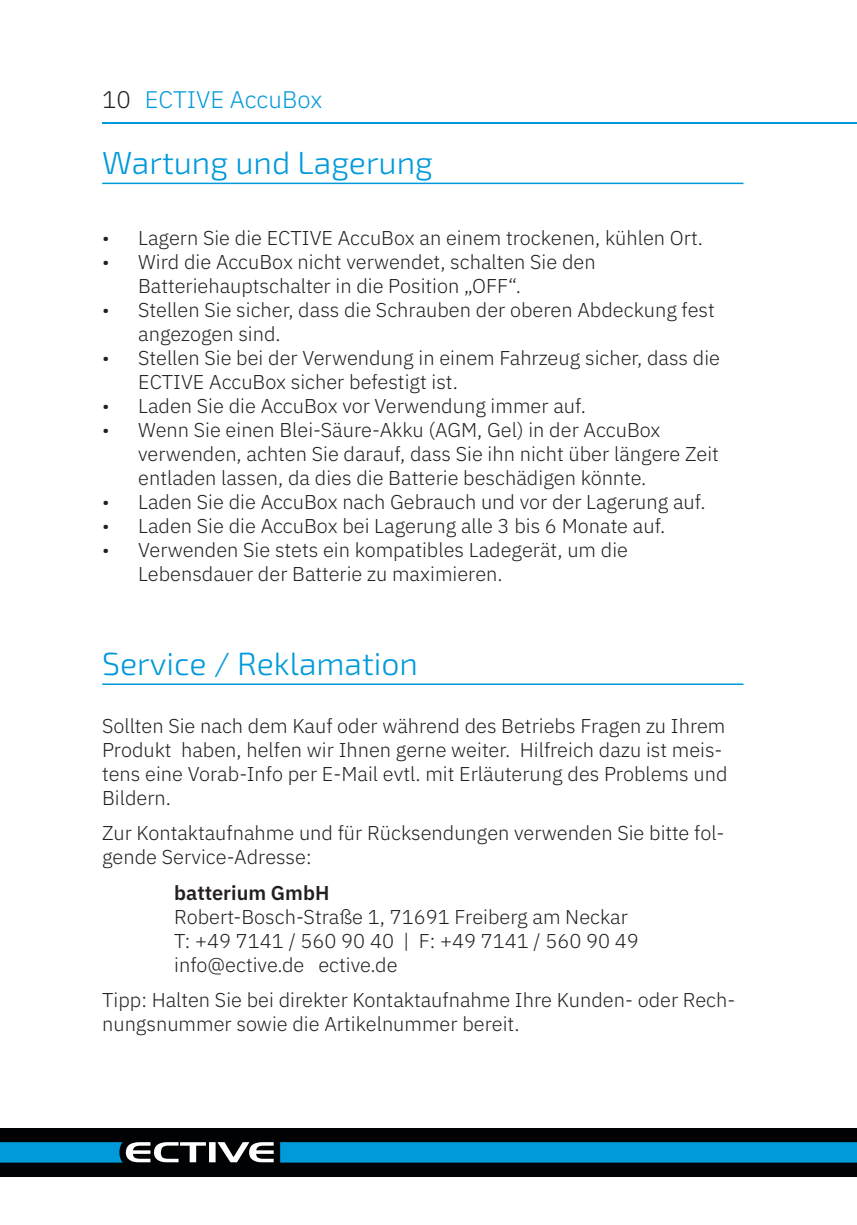
<style>
.page{position:relative;width:857px;height:1225px;background:#fff}
.page>*{position:absolute;margin:0;border:0;box-sizing:border-box;transform-origin:0 0}
.Überschrift_in_Inhal{font:300 32px "Exo 2";color:#009ada}
.t1{font:300 24px "IBM Plex Sans";color:#009ada}
.Standard_Deutsch{font:300 20px/24px "IBM Plex Sans";color:#231f20}
.s1{color:#231f20}
.s2{font-weight:600}
</style>
<div class="page">
<hr style="left:102px;top:122px;width:754px;height:1px;background:#009ada">
<div style="left:0;top:1128px;width:856px;height:48px;background:#010203"></div>
<svg style="left:0;top:1142px;width:273px;height:20px"></svg>
<div style="left:280px;top:1142px;width:576px;height:20px;background:#009ada"></div>
<hr style="left:102px;top:183px;width:641px;height:1px;background:#009ada">
<hr style="left:102px;top:683px;width:641px;height:2px;background:#009ada">
<p class="t1" style="left:102px;top:81px;width:221px"><span class="s1">10</span> ECTIVE AccuBox</p>
<p class="Überschrift_in_Inhal" style="left:102px;top:144px;width:332px">Wartung und Lagerung</p>
<p class="Standard_Deutsch" style="left:102px;top:224px;width:599px">• Lagern Sie die ECTIVE AccuBox an einem trockenen, kühlen Ort.</p>
<p class="Standard_Deutsch" style="left:138px;top:248px;width:459px;text-indent:-36px">• Wird die AccuBox nicht verwendet, schalten Sie den<br>Batteriehauptschalter in die Position „OFF“.</p>
<p class="Standard_Deutsch" style="left:138px;top:296px;width:577px;text-indent:-36px">• Stellen Sie sicher, dass die Schrauben der oberen Abdeckung fest angezogen sind.</p>
<p class="Standard_Deutsch" style="left:138px;top:344px;width:583px;text-indent:-36px">• Stellen Sie bei der Verwendung in einem Fahrzeug sicher, dass die<br>ECTIVE AccuBox sicher befestigt ist.</p>
<p class="Standard_Deutsch" style="left:102px;top:392px;width:481px">• Laden Sie die AccuBox vor Verwendung immer auf.</p>
<p class="Standard_Deutsch" style="left:138px;top:416px;width:582px;text-indent:-36px">• Wenn Sie einen Blei-Säure-Akku (AGM, Gel) in der AccuBox verwenden, achten Sie darauf, dass Sie ihn nicht über längere Zeit entladen lassen, da dies die Batterie beschädigen könnte.</p>
<p class="Standard_Deutsch" style="left:102px;top:488px;width:601px">• Laden Sie die AccuBox nach Gebrauch und vor der Lagerung auf.</p>
<p class="Standard_Deutsch" style="left:102px;top:512px;width:561px">• Laden Sie die AccuBox bei Lagerung alle 3 bis 6 Monate auf.</p>
<p class="Standard_Deutsch" style="left:138px;top:536px;width:491px;text-indent:-36px">• Verwenden Sie stets ein kompatibles Ladegerät, um die<br>Lebensdauer der Batterie zu maximieren.</p>
<p class="Überschrift_in_Inhal" style="left:102px;top:645px;width:317px">Service / Reklamation</p>
<p class="Standard_Deutsch" style="left:102px;top:712px;width:626px">Sollten Sie nach dem Kauf oder während des Betriebs Fragen zu Ihrem Produkt haben, helfen wir Ihnen gerne weiter. Hilfreich dazu ist meis&shy;tens eine Vorab-Info per E-Mail evtl. mit Erläuterung des Problems und Bildern.</p>
<p class="Standard_Deutsch" style="left:102px;top:819px;width:623px">Zur Kontaktaufnahme und für Rücksendungen verwenden Sie bitte fol&shy;gende Service-Adresse:</p>
<p class="Standard_Deutsch" style="left:174px;top:879px;width:466px"><span class="s2">batterium GmbH<br></span>Robert-Bosch-Straße 1, 71691 Freiberg am Neckar T: +49 7141 / 560 90 40 | F: +49 7141 / 560 90 49 info@ective.de ective.de</p>
<p class="Standard_Deutsch" style="left:102px;top:986px;width:634px">Tipp: Halten Sie bei direkter Kontaktaufnahme Ihre Kunden- oder Rech&shy;nungsnummer sowie die Artikelnummer bereit.</p>
</div>
